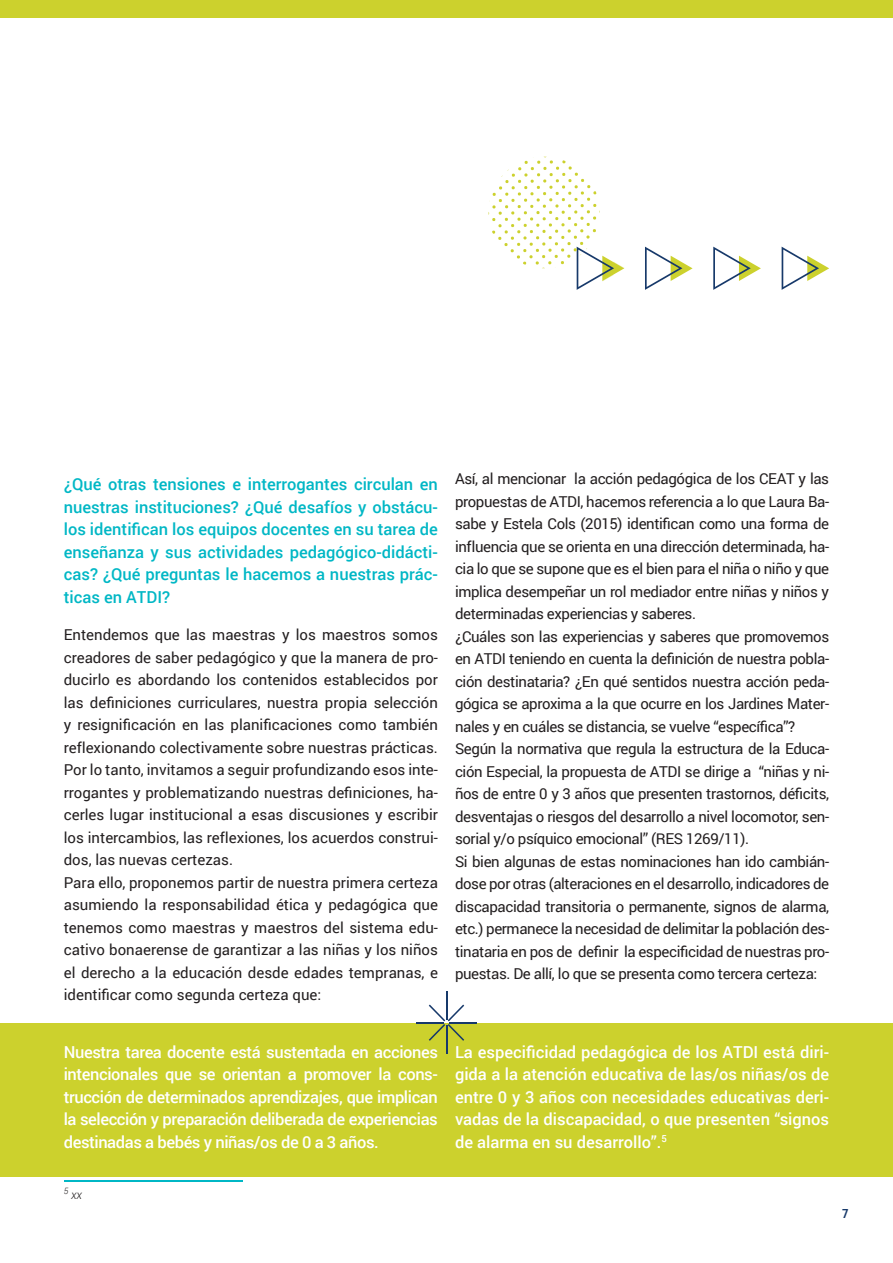
<style>
.page{position:relative;width:893px;height:1263px;background:#fff}
.page>*{position:absolute;margin:0;border:0;box-sizing:border-box;transform-origin:0 0}
.t1{font:500 16.5px/22.5px "Roboto";letter-spacing:-.01em;color:#fff;text-align:justify}
.t2{font:500 16.5px/22.5px "Roboto";color:#00b7c5;text-align:justify}
.t3{font:15px/22.5px "Roboto";letter-spacing:-.025em;color:#231f20;text-align:justify}
.t4{font:italic 300 12px "Roboto";color:#231f20}
.t5{font:600 12px "Encode Sans";color:#17396a}
</style>
<div class="page">
<div style="left:0;top:1023px;width:446px;height:153px;background:#ccd12d"></div>
<div style="left:446px;top:1023px;width:447px;height:153px;background:#ccd12d"></div>
<hr style="left:64px;top:1181px;width:179px;height:1px;background:#00b7c5">
<svg style="left:416px;top:992px;width:61px;height:62px"></svg>
<div style="left:0;top:0;width:893px;height:17px;background:#ccd12d"></div>
<svg style="left:645px;top:247px;width:48px;height:43px"></svg>
<svg style="left:713px;top:247px;width:48px;height:43px"></svg>
<svg style="left:782px;top:247px;width:47px;height:43px"></svg>
<svg style="left:488px;top:157px;width:136px;height:133px"></svg>
<p class="t2" style="left:64px;top:473px;width:376px">¿Qué otras tensiones e interrogantes circulan en nuestras instituciones? ¿Qué desafíos y obstácu&shy;los identifican los equipos docentes en su tarea de enseñanza y sus actividades pedagógico-didácti&shy;cas? ¿Qué preguntas le hacemos a nuestras prác&shy;ticas en ATDI?</p>
<p class="t3" style="left:64px;top:623px;width:376px">Entendemos que las maestras y los maestros somos creadores de saber pedagógico y que la manera de pro&shy;ducirlo es abordando los contenidos establecidos por las definiciones curriculares, nuestra propia selección y resignificación en las planificaciones como también reflexionando colectivamente sobre nuestras prácticas.<br>Por lo tanto, invitamos a seguir profundizando esos inte&shy;rrogantes y problematizando nuestras definiciones, ha&shy;cerles lugar institucional a esas discusiones y escribir los intercambios, las reflexiones, los acuerdos construi&shy;dos, las nuevas certezas.</p>
<p class="t3" style="left:64px;top:871px;width:376px">Para ello, proponemos partir de nuestra primera certeza asumiendo la responsabilidad ética y pedagógica que tenemos como maestras y maestros del sistema edu&shy;cativo bonaerense de garantizar a las niñas y los niños el derecho a la educación desde edades tempranas, e identificar como segunda certeza que:</p>
<p class="t3" style="left:455px;top:467px;width:376px">Así, al mencionar la acción pedagógica de los CEAT y las propuestas de ATDI, hacemos referencia a lo que Laura Ba&shy;sabe y Estela Cols (2015) identifican como una forma de influencia que se orienta en una dirección determinada, ha&shy;cia lo que se supone que es el bien para el niña o niño y que implica desempeñar un rol mediador entre niñas y niños y determinadas experiencias y saberes.</p>
<p class="t3" style="left:455px;top:625px;width:376px">¿Cuáles son las experiencias y saberes que promovemos en ATDI teniendo en cuenta la definición de nuestra pobla&shy;ción destinataria? ¿En qué sentidos nuestra acción peda&shy;gógica se aproxima a la que ocurre en los Jardines Mater&shy;nales y en cuáles se distancia, se vuelve “específica”?</p>
<p class="t3" style="left:455px;top:737px;width:376px">Según la normativa que regula la estructura de la Educa&shy;ción Especial, la propuesta de ATDI se dirige a “niñas y ni&shy;ños de entre 0 y 3 años que presenten trastornos, déficits, desventajas o riesgos del desarrollo a nivel locomotor, sen&shy;sorial y/o psíquico emocional” (RES 1269/11).</p>
<p class="t3" style="left:455px;top:850px;width:376px">Si bien algunas de estas nominaciones han ido cambián&shy;dose por otras (alteraciones en el desarrollo, indicadores de discapacidad transitoria o permanente, signos de alarma, etc.) permanece la necesidad de delimitar la población des&shy;tinataria en pos de definir la especificidad de nuestras pro&shy;puestas. De allí, lo que se presenta como tercera certeza:</p>
<p class="t1" style="left:64px;top:1040px;width:376px">Nuestra tarea docente está sustentada en acciones intencionales que se orientan a promover la cons&shy;trucción de determinados aprendizajes, que implican la selección y preparación deliberada de experiencias destinadas a bebés y niñas/os de 0 a 3 años.</p>
<p class="t1" style="left:455px;top:1040px;width:376px">La especificidad pedagógica de los ATDI está diri&shy;gida a la atención educativa de las/os niñas/os de entre 0 y 3 años con necesidades educativas deri&shy;vadas de la discapacidad, o que presenten “signos de alarma en su desarrollo”.<sup>5</sup></p>
<p class="t4" style="left:64px;top:1186px;width:20px"><sup>5</sup> xx</p>
<p class="t5" style="left:842px;top:1205px;width:7px">7</p>
</div>
